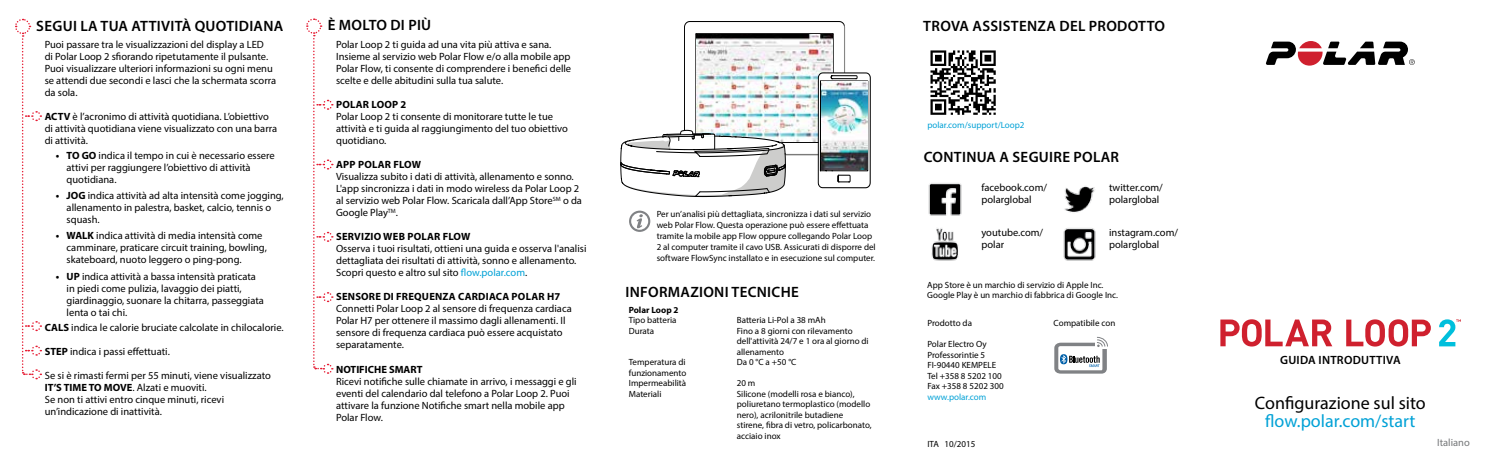
<style>
.page{position:relative;width:1489px;height:468px;background:#fff}
.page>*{position:absolute;margin:0;border:0;box-sizing:border-box;transform-origin:0 0}
.t1{font:18px "Myriad Pro";color:#000}
.t2{font:18px "Myriad Pro";color:#00a1d6}
.t3{font:600 15px "Myriad Pro";letter-spacing:.02em;color:#000}
.t4{font:600 12px "Myriad Pro";letter-spacing:.02em;color:#000}
.t5{font:10.5px/12px "Myriad Pro";color:#000}
.t6{font:700 10.5px "Myriad Pro";letter-spacing:.02em;color:#000}
.t7{font:700 10.5px "Myriad Pro";color:#000}
.t8{font:10.5px "Myriad Pro";color:#757779}
.t9{font:9px/10.5px "Myriad Pro";color:#000}
.t10{font:9px "Myriad Pro";color:#00a1d6}
.t11{font:700 9px "Myriad Pro";color:#000}
.s1{font-weight:700}
.s2{color:#00a1d6}
</style>
<div class="page">
<img style="left:1063px;top:228px;width:33px;height:33px">
<img style="left:1064px;top:186px;width:31px;height:27px">
<img style="left:928px;top:183px;width:34px;height:33px">
<img style="left:931px;top:228px;width:28px;height:33px">
<svg style="left:1054px;top:336px;width:54px;height:37px"></svg>
<svg style="left:15px;top:18px;width:27px;height:362px"></svg>
<img style="left:930px;top:50px;width:66px;height:65px">
<svg style="left:629px;top:211px;width:21px;height:21px"></svg>
<svg style="left:620px;top:21px;width:250px;height:176px"></svg>
<img style="left:821px;top:81px;width:46px;height:88px">
<svg style="left:1266px;top:41px;width:148px;height:25px"></svg>
<svg style="left:306px;top:18px;width:27px;height:356px"></svg>
<svg style="left:1220px;top:319px;width:112px;height:27px"></svg>
<svg style="left:1346px;top:319px;width:84px;height:27px"></svg>
<svg style="left:1439px;top:319px;width:21px;height:27px"></svg>
<h2 class="t3" style="left:36px;top:17px;width:249px">SEGUI LA TUA ATTIVITÀ QUOTIDIANA</h2>
<p class="t5" style="left:45px;top:39px;width:233px">Puoi passare tra le visualizzazioni del display a LED<br>di Polar Loop 2 sfiorando ripetutamente il pulsante.<br>Puoi visualizzare ulteriori informazioni su ogni menu se attendi due secondi e lasci che la schermata scorra da sola.</p>
<p class="t5" style="left:45px;top:111px;width:234px"><span class="s1">ACTV</span> è l’acronimo di attività quotidiana. L’obiettivo di attività quotidiana viene visualizzato con una barra di attività.</p>
<p class="t5" style="left:67px;top:149px;width:210px;text-indent:-11px"><span class="s1">• TO GO</span> indica il tempo in cui è necessario essere attivi per raggiungere l’obiettivo di attività quotidiana.</p>
<p class="t5" style="left:67px;top:189px;width:219px;text-indent:-11px"><span class="s1">• JOG</span> indica attività ad alta intensità come jogging, allenamento in palestra, basket, calcio, tennis o squash.</p>
<p class="t5" style="left:67px;top:230px;width:202px;text-indent:-11px"><span class="s1">• WALK</span> indica attività di media intensità come camminare, praticare circuit training, bowling, skateboard, nuoto leggero o ping-pong.</p>
<p class="t5" style="left:67px;top:270px;width:199px;text-indent:-11px"><span class="s1">• UP</span> indica attività a bassa intensità praticata in piedi come pulizia, lavaggio dei piatti, giardinaggio, suonare la chitarra, passeggiata lenta o tai chi.</p>
<p class="t5" style="left:45px;top:321px;width:240px"><span class="s1">CALS</span> indica le calorie bruciate calcolate in chilocalorie.</p>
<p class="t5" style="left:45px;top:345px;width:126px"><span class="s1">STEP</span> indica i passi effettuati.</p>
<p class="t5" style="left:45px;top:369px;width:227px">Se si è rimasti fermi per 55 minuti, viene visualizzato <span class="s1">IT’S TIME TO MOVE</span>. Alzati e muoviti.<br>Se non ti attivi entro cinque minuti, ricevi un’indicazione di inattività.</p>
<h2 class="t3" style="left:328px;top:16px;width:105px">È MOLTO DI PIÙ</h2>
<p class="t5" style="left:336px;top:39px;width:237px">Polar Loop 2 ti guida ad una vita più attiva e sana.<br>Insieme al servizio web Polar Flow e/o alla mobile app Polar Flow, ti consente di comprendere i benefici delle scelte e delle abitudini sulla tua salute.</p>
<p class="t6" style="left:336px;top:98px;width:72px">POLAR LOOP 2</p>
<p class="t5" style="left:336px;top:111px;width:233px">Polar Loop 2 ti consente di monitorare tutte le tue attività e ti guida al raggiungimento del tuo obiettivo quotidiano.</p>
<p class="t6" style="left:336px;top:158px;width:87px">APP POLAR FLOW</p>
<p class="t5" style="left:336px;top:171px;width:247px">Visualizza subito i dati di attività, allenamento e sonno.<br>L'app sincronizza i dati in modo wireless da Polar Loop 2 al servizio web Polar Flow. Scaricala dall’App Store<sup>SM</sup> o da Google Play<sup>TM</sup>.</p>
<p class="t6" style="left:336px;top:230px;width:136px">SERVIZIO WEB POLAR FLOW</p>
<p class="t5" style="left:336px;top:243px;width:252px">Osserva i tuoi risultati, ottieni una guida e osserva l'analisi dettagliata dei risultati di attività, sonno e allenamento.<br>Scopri questo e altro sul sito <span class="s2">flow.polar.com</span>.</p>
<p class="t6" style="left:336px;top:290px;width:225px">SENSORE DI FREQUENZA CARDIACA POLAR H7</p>
<p class="t5" style="left:336px;top:303px;width:237px">Connetti Polar Loop 2 al sensore di frequenza cardiaca Polar H7 per ottenere il massimo dagli allenamenti. Il sensore di frequenza cardiaca può essere acquistato separatamente.</p>
<p class="t7" style="left:336px;top:362px;width:88px">NOTIFICHE SMART</p>
<p class="t5" style="left:336px;top:375px;width:242px">Ricevi notifiche sulle chiamate in arrivo, i messaggi e gli eventi del calendario dal telefono a Polar Loop 2. Puoi attivare la funzione Notifiche smart nella mobile app Polar Flow.</p>
<p class="t9" style="left:656px;top:209px;width:220px">Per un’analisi più dettagliata, sincronizza i dati sul servizio web Polar Flow. Questa operazione può essere effettuata tramite la mobile app Flow oppure collegando Polar Loop 2 al computer tramite il cavo USB. Assicurati di disporre del software FlowSync installato e in esecuzione sul computer.</p>
<h2 class="t3" style="left:625px;top:282px;width:175px">INFORMAZIONI TECNICHE</h2>
<p class="t11" style="left:628px;top:304px;width:51px">Polar Loop 2</p>
<p class="t9" style="left:628px;top:315px;width:49px">Tipo batteria</p>
<p class="t9" style="left:736px;top:315px;width:90px">Batteria Li-Pol a 38 mAh</p>
<p class="t9" style="left:628px;top:325px;width:27px">Durata</p>
<p class="t9" style="left:736px;top:325px;width:133px">Fino a 8 giorni con rilevamento dell'attività 24/7 e 1 ora al giorno di allenamento</p>
<p class="t9" style="left:628px;top:357px;width:58px">Temperatura di</p>
<p class="t9" style="left:736px;top:357px;width:61px">Da 0 °C a +50 °C</p>
<p class="t9" style="left:628px;top:367px;width:59px">funzionamento<br>Impermeabilità</p>
<p class="t9" style="left:736px;top:378px;width:20px">20 m</p>
<p class="t9" style="left:628px;top:388px;width:34px">Materiali</p>
<p class="t9" style="left:736px;top:388px;width:136px">Silicone (modelli rosa e bianco), poliuretano termoplastico (modello nero), acrilonitrile butadiene stirene, fibra di vetro, policarbonato, acciaio inox</p>
<h2 class="t3" style="left:923px;top:17px;width:243px">TROVA ASSISTENZA DEL PRODOTTO</h2>
<p class="t10" style="left:927px;top:119px;width:99px">polar.com/support/Loop2</p>
<h2 class="t3" style="left:923px;top:147px;width:197px">CONTINUA A SEGUIRE POLAR</h2>
<p class="t5" style="left:981px;top:181px;width:67px">facebook.com/ polarglobal</p>
<p class="t5" style="left:981px;top:226px;width:63px">youtube.com/ polar</p>
<p class="t5" style="left:1108px;top:181px;width:55px">twitter.com/ polarglobal</p>
<p class="t5" style="left:1108px;top:226px;width:70px">instagram.com/ polarglobal</p>
<p class="t9" style="left:927px;top:279px;width:192px">App Store è un marchio di servizio di Apple Inc.<br>Google Play è un marchio di fabbrica di Google Inc.</p>
<p class="t9" style="left:927px;top:318px;width:46px">Prodotto da</p>
<p class="t9" style="left:927px;top:339px;width:78px">Polar Electro Oy<br>Professorintie 5<br>FI-90440 KEMPELE<br>Tel +358 8 5202 100<br>Fax +358 8 5202 300</p>
<p class="t10" style="left:927px;top:391px;width:60px">www.polar.com</p>
<p class="t9" style="left:1053px;top:318px;width:63px">Compatibile con</p>
<p class="t4" style="left:1279px;top:352px;width:122px">GUIDA INTRODUTTIVA</p>
<h1 class="t1" style="left:1254px;top:392px;width:172px">Configurazione sul sito</h1>
<h1 class="t2" style="left:1265px;top:410px;width:152px">flow.polar.com/start</h1>
<p class="t9" style="left:927px;top:438px;width:49px">ITA 10/2015</p>
<p class="t8" style="left:1436px;top:435px;width:34px">Italiano</p>
</div>
